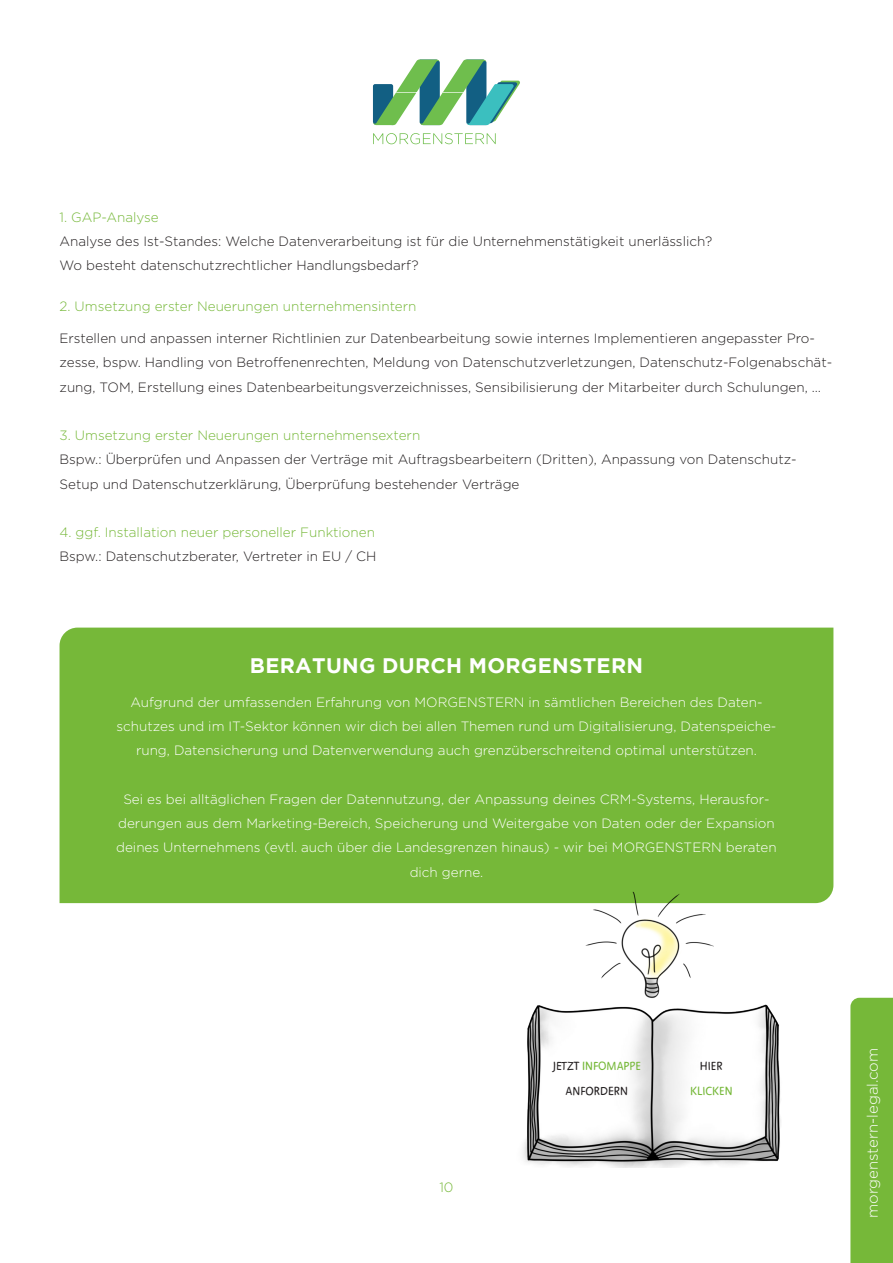
<style>
.page{position:relative;width:893px;height:1263px;background:#fff}
.page>*{position:absolute;margin:0;border:0;box-sizing:border-box;transform-origin:0 0}
.t1{font:700 21px "Gotham";letter-spacing:.015em;color:#fff}
.t2{font:300 15px "Gotham";color:#fff}
.Lauftext{font:300 13.5px/24.3px "Gotham";color:#231f20}
.t3{font:300 13.5px/24.3px "Gotham";color:#fff;text-align:center}
.Lauftext-2{font:300 13.5px "Gotham";color:#76b839}
.Lauftext-3{font:13.5px "Duper";color:#76b839}
.Lauftext-4{font:13.5px "Duper";color:#231f20}
.s1{color:#231f20}
</style>
<div class="page">
<svg style="left:373px;top:60px;width:147px;height:65px"></svg>
<svg style="left:373px;top:133px;width:123px;height:11px"></svg>
<div style="left:850px;top:998px;width:43px;height:265px;background:#76b839"></div>
<div style="left:60px;top:628px;width:773px;height:275px;background:#76b839"></div>
<img style="left:523px;top:1004px;width:258px;height:164px">
<img style="left:574px;top:882px;width:153px;height:153px">
<p class="Lauftext-2" style="left:60px;top:209px;width:101px">1. GAP-Analyse</p>
<p class="Lauftext" style="left:60px;top:229px;width:654px">Analyse des Ist-Standes: Welche Datenverarbeitung ist für die Unternehmenstätigkeit unerlässlich?</p>
<p class="Lauftext" style="left:60px;top:253px;width:361px">Wo besteht datenschutzrechtlicher Handlungsbedarf?</p>
<p class="Lauftext-2" style="left:60px;top:298px;width:358px">2. Umsetzung erster Neuerungen unternehmensintern</p>
<p class="Lauftext" style="left:60px;top:326px;width:774px">Erstellen und anpassen interner Richtlinien zur Datenbearbeitung sowie internes Implementieren angepasster Pro&shy;zesse, bspw. Handling von Betroffenenrechten, Meldung von Datenschutzverletzungen, Datenschutz-Folgenabschät&shy;zung, TOM, Erstellung eines Datenbearbeitungsverzeichnisses, Sensibilisierung der Mitarbeiter durch Schulungen, …</p>
<p class="Lauftext-2" style="left:60px;top:427px;width:362px">3. Umsetzung erster Neuerungen unternehmensextern</p>
<p class="Lauftext" style="left:60px;top:447px;width:739px">Bspw.: Überprüfen und Anpassen der Verträge mit Auftragsbearbeitern (Dritten), Anpassung von Datenschutz-<br>Setup und Datenschutzerklärung, Überprüfung bestehender Verträge</p>
<p class="Lauftext-2" style="left:60px;top:524px;width:317px">4. ggf. Installation neuer personeller Funktionen</p>
<p class="Lauftext" style="left:60px;top:544px;width:318px">Bspw.: Datenschutzberater, Vertreter in EU / CH</p>
<p class="t1" style="left:250px;top:654px;width:395px">BERATUNG DURCH MORGENSTERN</p>
<p class="t3" style="left:117px;top:689px;width:661px">Aufgrund der umfassenden Erfahrung von MORGENSTERN in sämtlichen Bereichen des Daten&shy;schutzes und im IT-Sektor können wir dich bei allen Themen rund um Digitalisierung, Datenspeiche&shy;rung, Datensicherung und Datenverwendung auch grenzüberschreitend optimal unterstützen.</p>
<p class="t3" style="left:116px;top:786px;width:662px">Sei es bei alltäglichen Fragen der Datennutzung, der Anpassung deines CRM-Systems, Herausfor&shy;derungen aus dem Marketing-Bereich, Speicherung und Weitergabe von Daten oder der Expansion deines Unternehmens (evtl. auch über die Landesgrenzen hinaus) - wir bei MORGENSTERN beraten dich gerne.</p>
<p class="Lauftext-2" style="left:439px;top:1178px;width:16px">10</p>
<p class="Lauftext-3" style="left:553px;top:1059px;width:90px"><span class="s1">JETZT</span> INFOMAPPE</p>
<p class="Lauftext-4" style="left:566px;top:1083px;width:64px">ANFORDERN</p>
<p class="Lauftext-4" style="left:700px;top:1059px;width:24px">HIER</p>
<p class="Lauftext-3" style="left:690px;top:1083px;width:44px">KLICKEN</p>
<p class="t2" style="left:863px;top:1218px;width:172px;rotate:-90deg">morgenstern-legal.com</p>
</div>
